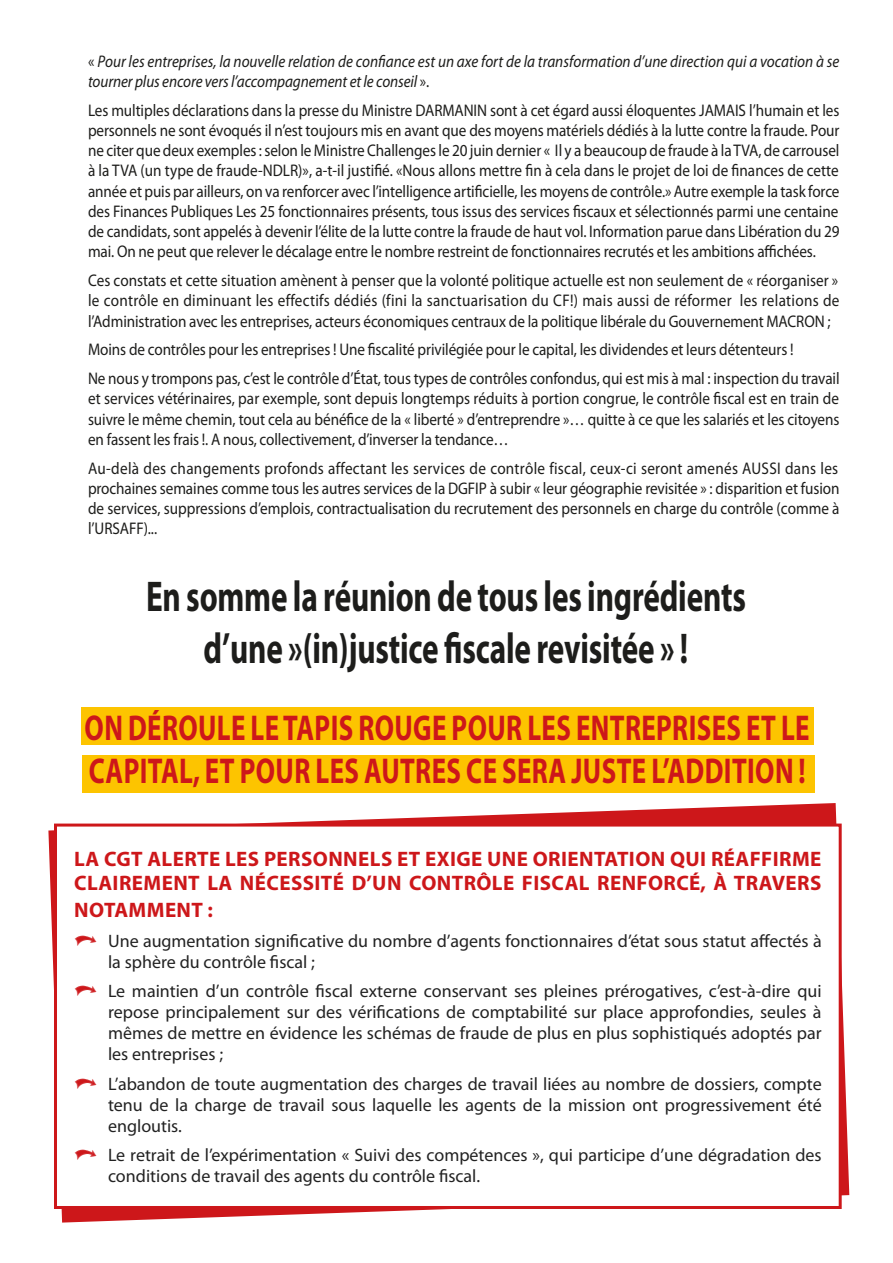
<style>
.page{position:relative;width:893px;height:1263px;background:#fff}
.page>*{position:absolute;margin:0;border:0;box-sizing:border-box;transform-origin:0 0}
.Corps_de_texte{font:700 43.2px/51.9px "Myriad Pro";letter-spacing:-.005em;color:#1d1d1b;text-align:center;scale:.72 1}
.Corps_de_texte-2{font:700 36px/43.2px "Myriad Pro";letter-spacing:.015em;color:#cd171a;scale:.75 1}
.Corps_de_texte-3{font:700 21px/24px "Myriad Pro";letter-spacing:.02em;color:#cd171a}
.Corps_de_texte-4{font:18px/21px "Myriad Pro";color:#222}
.Corps_de_texte-5{font:16.8px/20.2px "Myriad Pro";letter-spacing:-.005em;color:#1d1d1b;text-align:justify;scale:.9 1}
.Corps_de_texte-6{font:italic 16.8px/20.2px "Myriad Pro";color:#1d1d1b;scale:.9 1}
.s1{font-style:normal}
.s2{font-family:"KG Arrows";color:#cd171a}
</style>
<div class="page">
<svg style="left:48px;top:803px;width:801px;height:419px"></svg>
<div style="left:56px;top:825px;width:784px;height:382px;background:#fff"></div>
<div style="left:54px;top:823px;width:788px;height:386px;border:3px solid #cd171a"></div>
<div style="left:81px;top:707px;width:733px;height:37px;background:#fdc400"></div>
<div style="left:82px;top:755px;width:733px;height:37px;background:#fdc400"></div>
<p class="Corps_de_texte-6" style="left:88px;top:51px;width:836px"><span class="s1">«</span> Pour les entreprises, la nouvelle relation de confiance est un axe fort de la transformation d’une direction qui a vocation à se tourner plus encore vers l’accompagnement et le conseil <span class="s1">».</span></p>
<p class="Corps_de_texte-5" style="left:88px;top:100px;width:837px">Les multiples déclarations dans la presse du Ministre DARMANIN sont à cet égard aussi éloquentes JAMAIS l’humain et les personnels ne sont évoqués il n’est toujours mis en avant que des moyens matériels dédiés à la lutte contre la fraude. Pour ne citer que deux exemples : selon le Ministre Challenges le 20 juin dernier « Il y a beaucoup de fraude à la TVA, de carrousel à la TVA (un type de fraude-NDLR)», a-t-il justifié. «Nous allons mettre fin à cela dans le projet de loi de finances de cette année et puis par ailleurs, on va renforcer avec l’intelligence artificielle, les moyens de contrôle.» Autre exemple la task force des Finances Publiques Les 25 fonctionnaires présents, tous issus des services fiscaux et sélectionnés parmi une centaine de candidats, sont appelés à devenir l’élite de la lutte contre la fraude de haut vol. Information parue dans Libération du 29 mai. On ne peut que relever le décalage entre le nombre restreint de fonctionnaires recrutés et les ambitions affichées.</p>
<p class="Corps_de_texte-5" style="left:88px;top:270px;width:836px">Ces constats et cette situation amènent à penser que la volonté politique actuelle est non seulement de « réorganiser » le contrôle en diminuant les effectifs dédiés (fini la sanctuarisation du CF!) mais aussi de réformer les relations de l’Administration avec les entreprises, acteurs économiques centraux de la politique libérale du Gouvernement MACRON ;</p>
<p class="Corps_de_texte-5" style="left:88px;top:339px;width:785px">Moins de contrôles pour les entreprises ! Une fiscalité privilégiée pour le capital, les dividendes et leurs détenteurs !</p>
<p class="Corps_de_texte-5" style="left:88px;top:368px;width:837px">Ne nous y trompons pas, c’est le contrôle d’État, tous types de contrôles confondus, qui est mis à mal : inspection du travail et services vétérinaires, par exemple, sont depuis longtemps réduits à portion congrue, le contrôle fiscal est en train de suivre le même chemin, tout cela au bénéfice de la « liberté » d’entreprendre »… quitte à ce que les salariés et les citoyens en fassent les frais !. A nous, collectivement, d’inverser la tendance…</p>
<p class="Corps_de_texte-5" style="left:88px;top:458px;width:836px">Au-delà des changements profonds affectant les services de contrôle fiscal, ceux-ci seront amenés AUSSI dans les prochaines semaines comme tous les autres services de la DGFIP à subir « leur géographie revisitée » : disparition et fusion de services, suppressions d’emplois, contractualisation du recrutement des personnels en charge du contrôle (comme à l’URSAFF)...</p>
<p class="Corps_de_texte" style="left:146px;top:569px;width:835px">En somme la réunion de tous les ingrédients d’une »(in)justice fiscale revisitée » !</p>
<p class="Corps_de_texte-2" style="left:85px;top:705px;width:968px">ON DÉROULE LE TAPIS ROUGE POUR LES ENTREPRISES ET LE<br>CAPITAL, ET POUR LES AUTRES CE SERA JUSTE L’ADDITION !</p>
<p class="Corps_de_texte-3" style="left:74px;top:846px;width:749px">LA CGT ALERTE LES PERSONNELS ET EXIGE UNE ORIENTATION QUI RÉAFFIRME<br>CLAIREMENT LA NÉCESSITÉ D’UN CONTRÔLE FISCAL RENFORCÉ, À TRAVERS</p>
<p class="Corps_de_texte-3" style="left:74px;top:897px;width:140px">NOTAMMENT :</p>
<p class="Corps_de_texte-4" style="left:108px;top:930px;width:715px;text-indent:-34px"><span class="s2">M</span> Une augmentation significative du nombre d’agents fonctionnaires d’état sous statut affectés à la sphère du contrôle fiscal ;</p>
<p class="Corps_de_texte-4" style="left:108px;top:980px;width:715px;text-align:justify;text-indent:-34px"><span class="s2">M</span> Le maintien d’un contrôle fiscal externe conservant ses pleines prérogatives, c’est-à-dire qui repose principalement sur des vérifications de comptabilité sur place approfondies, seules à mêmes de mettre en évidence les schémas de fraude de plus en plus sophistiqués adoptés par les entreprises ;</p>
<p class="Corps_de_texte-4" style="left:108px;top:1073px;width:715px;text-align:justify;text-indent:-34px"><span class="s2">M</span> L’abandon de toute augmentation des charges de travail liées au nombre de dossiers, compte tenu de la charge de travail sous laquelle les agents de la mission ont progressivement été engloutis.</p>
<p class="Corps_de_texte-4" style="left:108px;top:1144px;width:715px;text-indent:-34px"><span class="s2">M</span> Le retrait de l’expérimentation « Suivi des compétences », qui participe d’une dégradation des conditions de travail des agents du contrôle fiscal.</p>
</div>
